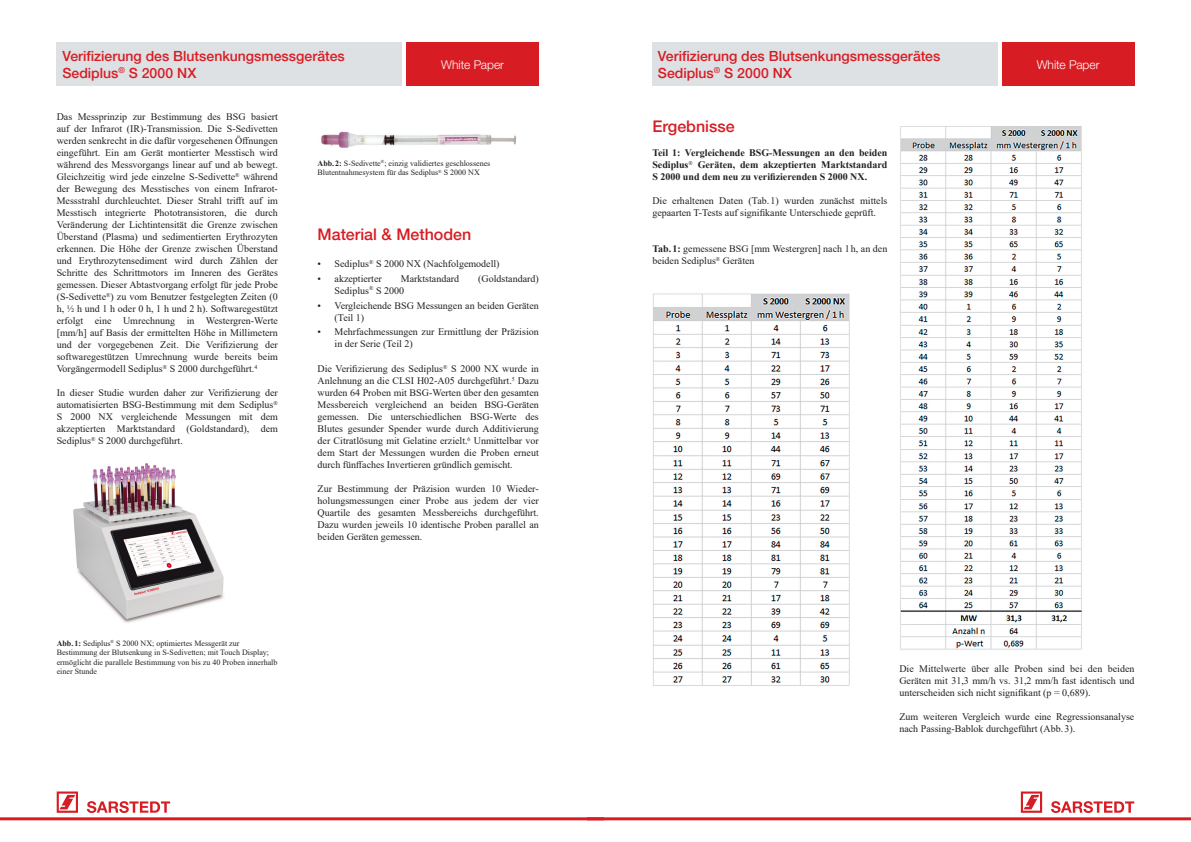
<style>
.page{position:relative;width:1191px;height:842px;background:#fff}
.page>*{position:absolute;margin:0;border:0;box-sizing:border-box;transform-origin:0 0}
.t1{font:500 16px "Helvetica Neue LTW1 G";color:#d81c23}
.t2{font:500 14px/16.8px "Helvetica Neue LTW1 G";color:#d81c23}
.t3{font:300 12px "Helvetica Neue LTW1 G";color:#fff}
.t4{font:10px/12px "Times New Roman";color:#231f20;text-align:justify}
.t5{font:700 10px/12px "Times New Roman";color:#231f20;text-align:justify}
.t6{font:8px/9.6px "Times New Roman";color:#231f20}
.s1{font-weight:700}
</style>
<div class="page">
<div style="left:57px;top:43px;width:345px;height:43px;background:#dde1e4"></div>
<div style="left:652px;top:43px;width:345px;height:43px;background:#dde1e4"></div>
<img style="left:73px;top:463px;width:151px;height:160px">
<img style="left:321px;top:131px;width:195px;height:17px">
<img style="left:653px;top:293px;width:197px;height:393px">
<img style="left:900px;top:126px;width:182px;height:524px">
<hr style="left:0;top:817px;width:604px;height:3px;background:#d81c23">
<hr style="left:587px;top:817px;width:604px;height:3px;background:#d81c23">
<svg style="left:57px;top:791px;width:21px;height:22px"></svg>
<svg style="left:87px;top:801px;width:83px;height:12px"></svg>
<svg style="left:1020px;top:791px;width:22px;height:22px"></svg>
<svg style="left:1051px;top:801px;width:83px;height:12px"></svg>
<div style="left:406px;top:43px;width:133px;height:43px;background:#d81c23"></div>
<div style="left:1002px;top:43px;width:132px;height:43px;background:#d81c23"></div>
<h2 class="t2" style="left:62px;top:48px;width:284px">Verifizierung des Blutsenkungsmessgerätes<br>Sediplus<sup>®</sup> S 2000 NX</h2>
<h2 class="t2" style="left:658px;top:48px;width:284px">Verifizierung des Blutsenkungsmessgerätes<br>Sediplus<sup>®</sup> S 2000 NX</h2>
<p class="t4" style="left:57px;top:110px;width:223px">Das Messprinzip zur Bestimmung des BSG basiert auf der Infrarot (IR)-Transmission. Die S-Sedivetten werden senkrecht in die dafür vorgesehenen Öffnungen eingeführt. Ein am Gerät montierter Messtisch wird während des Messvorgangs linear auf und ab bewegt.<br>Gleichzeitig wird jede einzelne S-Sedivette<sup>®</sup> während der Bewegung des Messtisches von einem Infrarot-Messstrahl durchleuchtet. Dieser Strahl trifft auf im Messtisch integrierte Phototransistoren, die durch Veränderung der Lichtintensität die Grenze zwischen Überstand (Plasma) und sedimentierten Erythrozyten erkennen. Die Höhe der Grenze zwischen Überstand und Erythrozytensediment wird durch Zählen der Schritte des Schrittmotors im Inneren des Gerätes gemessen. Dieser Abtastvorgang erfolgt für jede Probe (S-Sedivette<sup>®</sup>) zu vom Benutzer festgelegten Zeiten (0 h, ½ h und 1 h oder 0 h, 1 h und 2 h). Softwaregestützt erfolgt eine Umrechnung in Westergren-Werte [mm/h] auf Basis der ermittelten Höhe in Millimetern und der vorgegebenen Zeit. Die Verifizierung der softwaregestützen Umrechnung wurde bereits beim Vorgängermodell Sediplus<sup>®</sup> S 2000 durchgeführt.<sup>4</sup></p>
<p class="t4" style="left:57px;top:386px;width:223px">In dieser Studie wurden daher zur Verifizierung der automatisierten BSG-Bestimmung mit dem Sediplus<sup>® </sup>S 2000 NX vergleichende Messungen mit dem akzeptierten Marktstandard (Goldstandard), dem Sediplus<sup>®</sup> S 2000 durchgeführt.</p>
<p class="t3" style="left:441px;top:57px;width:64px">White Paper</p>
<p class="t3" style="left:1036px;top:57px;width:64px">White Paper</p>
<h1 class="t1" style="left:652px;top:117px;width:84px">Ergebnisse</h1>
<p class="t5" style="left:652px;top:146px;width:236px">Teil 1: Vergleichende BSG-Messungen an den beiden Sediplus<sup>®</sup> Geräten, dem akzeptierten Marktstandard S 2000 und dem neu zu verifizierenden S 2000 NX.</p>
<p class="t4" style="left:652px;top:194px;width:236px">Die erhaltenen Daten (Tab.1) wurden zunächst mittels gepaarten T-Tests auf signifikante Unterschiede geprüft.</p>
<p class="t4" style="left:652px;top:242px;width:236px"><span class="s1">Tab. 1:</span> gemessene BSG [mm Westergren] nach 1h, an den beiden Sediplus<sup>®</sup> Geräten</p>
<p class="t6" style="left:317px;top:158px;width:174px"><span class="s1">Abb.2:</span> S-Sedivette<sup>®</sup>; einzig validiertes geschlossenes<br>Blutentnahmesystem für das Sediplus<sup>®</sup> S 2000 NX</p>
<h1 class="t1" style="left:317px;top:225px;width:155px">Material &amp; Methoden</h1>
<p class="t4" style="left:317px;top:257px;width:183px">• Sediplus<sup>®</sup> S 2000 NX (Nachfolgemodell)</p>
<p class="t4" style="left:317px;top:272px;width:66px">• akzeptierter</p>
<p class="t4" style="left:401px;top:272px;width:60px">Marktstandard</p>
<p class="t4" style="left:478px;top:272px;width:62px">(Goldstandard)</p>
<p class="t4" style="left:334px;top:284px;width:71px">Sediplus<sup>®</sup> S 2000</p>
<p class="t4" style="left:334px;top:299px;width:206px;text-indent:-17px">• Vergleichende BSG Messungen an beiden Geräten (Teil 1)</p>
<p class="t4" style="left:334px;top:326px;width:206px;text-indent:-17px">• Mehrfachmessungen zur Ermittlung der Präzision in der Serie (Teil 2)</p>
<p class="t4" style="left:317px;top:362px;width:223px">Die Verifizierung des Sediplus<sup>®</sup> S 2000 NX wurde in Anlehnung an die CLSI H02-A05 durchgeführt.<sup>5</sup> Dazu wurden 64 Proben mit BSG-Werten über den gesamten Messbereich vergleichend an beiden BSG-Geräten gemessen. Die unterschiedlichen BSG-Werte des Blutes gesunder Spender wurde durch Additivierung der Citratlösung mit Gelatine erzielt.<sup>6</sup> Unmittelbar vor dem Start der Messungen wurden die Proben erneut durch fünffaches Invertieren gründlich gemischt.</p>
<p class="t4" style="left:317px;top:482px;width:223px">Zur Bestimmung der Präzision wurden 10 Wieder&shy;holungsmessungen einer Probe aus jedem der vier Quartile des gesamten Messbereichs durchgeführt.<br>Dazu wurden jeweils 10 identische Proben parallel an beiden Geräten gemessen.</p>
<p class="t6" style="left:57px;top:638px;width:222px"><span class="s1">Abb. 1:</span> Sediplus<sup>®</sup> S 2000 NX; optimiertes Messgerät zur Bestimmung der Blutsenkung in S-Sedivetten; mit Touch Display; ermöglicht die parallele Bestimmung von bis zu 40 Proben innerhalb einer Stunde</p>
<p class="t4" style="left:899px;top:662px;width:236px">Die Mittelwerte über alle Proben sind bei den beiden Geräten mit 31,3 mm/h vs. 31,2 mm/h fast identisch und unterscheiden sich nicht signifikant (p = 0,689).</p>
<p class="t4" style="left:899px;top:710px;width:236px">Zum weiteren Vergleich wurde eine Regressionsanalyse nach Passing-Bablok durchgeführt (Abb.3).</p>
</div>
